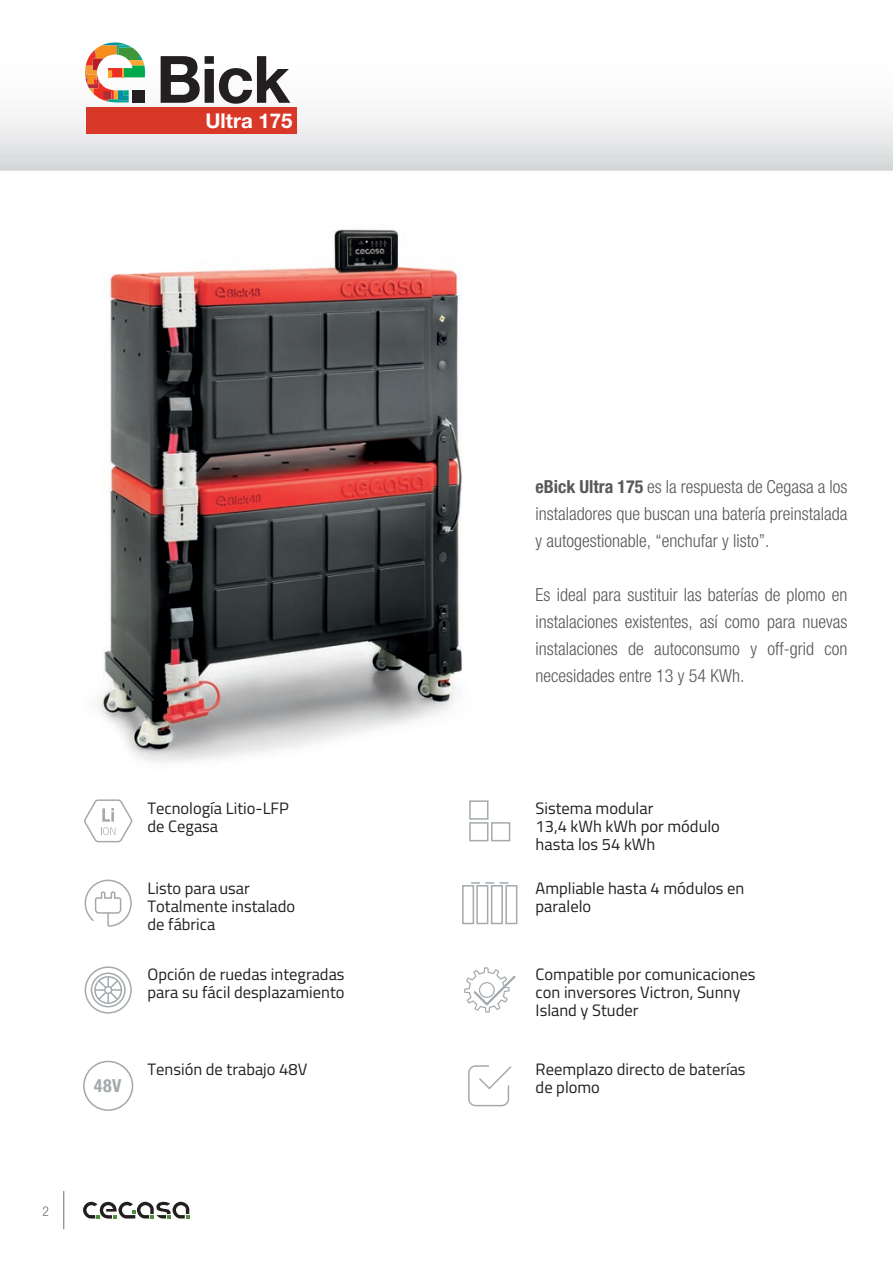
<style>
.page{position:relative;width:893px;height:1263px;background:#fff}
.page>*{position:absolute;margin:0;border:0;box-sizing:border-box;transform-origin:0 0}
.t1{font:700 20.4px "Helvetica Neue LT Std";color:#fff}
.t2{font:300 condensed 18px/27px "Helvetica Neue LT Std";color:#57585a;text-align:justify}
.t3{font:700 condensed 18px "Helvetica Neue LT Std";color:#475359}
.t4{font:16.5px/18px "Titillium";color:#231f20}
.t5{font:300 condensed 13.5px "Helvetica Neue LT Std";color:#6c6d70}
.s1{font-weight:700}
</style>
<div class="page">
<img style="left:0;top:56px;width:893px;height:115px">
<img style="left:98px;top:229px;width:391px;height:581px">
<svg style="left:85px;top:879px;width:47px;height:48px"></svg>
<svg style="left:83px;top:1202px;width:106px;height:16px"></svg>
<hr style="left:63px;top:1191px;width:1px;height:38px;background:#6c6d70">
<svg style="left:83px;top:1061px;width:50px;height:50px"></svg>
<svg style="left:464px;top:967px;width:51px;height:46px"></svg>
<svg style="left:468px;top:1065px;width:43px;height:41px"></svg>
<svg style="left:84px;top:799px;width:48px;height:43px"></svg>
<svg style="left:85px;top:966px;width:47px;height:47px"></svg>
<svg style="left:500px;top:882px;width:8px;height:2px"></svg>
<svg style="left:471px;top:882px;width:23px;height:2px"></svg>
<svg style="left:161px;top:56px;width:129px;height:48px"></svg>
<div style="left:87px;top:107px;width:210px;height:27px;background:#d93829"></div>
<svg style="left:85px;top:42px;width:60px;height:60px"></svg>
<p class="t1" style="left:205px;top:108px;width:88px">Ultra 175</p>
<p class="t5" style="left:43px;top:1203px;width:8px">2</p>
<p class="t3" style="left:94px;top:1074px;width:29px">48V</p>
<p class="t4" style="left:148px;top:798px;width:143px">Tecnología Litio-LFP de Cegasa</p>
<p class="t4" style="left:148px;top:879px;width:149px">Listo para usar<br>Totalmente instalado de fábrica</p>
<p class="t4" style="left:148px;top:965px;width:199px">Opción de ruedas integradas para su fácil desplazamiento</p>
<p class="t4" style="left:148px;top:1059px;width:161px">Tensión de trabajo 48V</p>
<p class="t2" style="left:536px;top:473px;width:313px"><span class="s1">eBick Ultra 175</span> es la respuesta de Cegasa a los instaladores que buscan una batería preinstalada y autogestionable, “enchufar y listo”.</p>
<p class="t2" style="left:536px;top:581px;width:313px">Es ideal para sustituir las baterías de plomo en instalaciones existentes, así como para nuevas instalaciones de autoconsumo y off-grid con necesidades entre 13 y 54 KWh.</p>
<p class="t4" style="left:536px;top:798px;width:186px">Sistema modular<br>13,4 kWh kWh por módulo hasta los 54 kWh</p>
<p class="t4" style="left:536px;top:879px;width:210px">Ampliable hasta 4 módulos en paralelo</p>
<p class="t4" style="left:536px;top:965px;width:221px">Compatible por comunicaciones con inversores Victron, Sunny<br>Island y Studer</p>
<p class="t4" style="left:536px;top:1059px;width:211px">Reemplazo directo de baterías de plomo</p>
</div>
